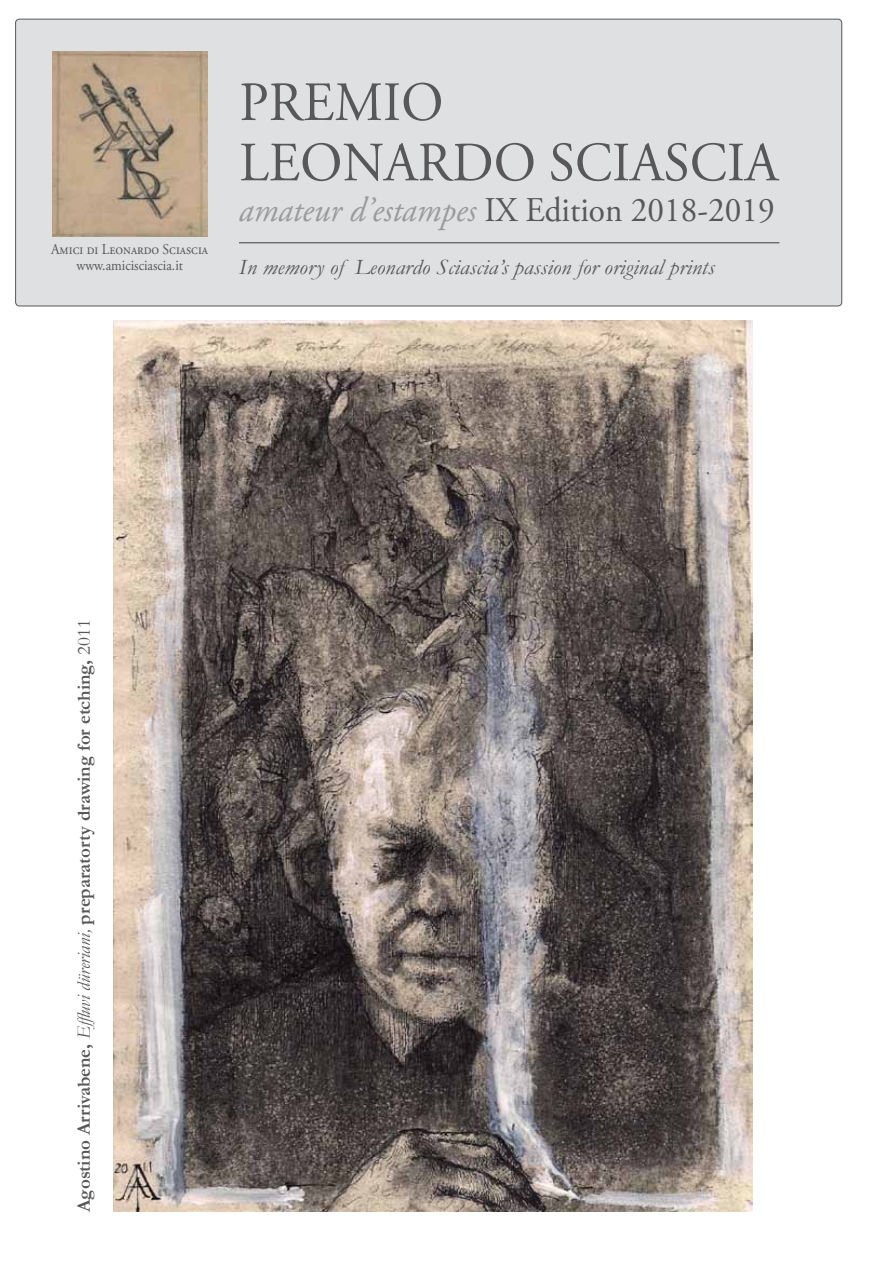
<style>
.page{position:relative;width:893px;height:1263px;background:#fff}
.page>*{position:absolute;margin:0;border:0;box-sizing:border-box;transform-origin:0 0}
.t1{font:55.2px/60.3px "Adobe Garamond Pro";letter-spacing:.14em;color:#58585a;scale:.96 1}
.t2{font:34.65px "Adobe Garamond Pro";color:#58585a;scale:.96 1}
.t3{font:italic 21.9px "Garamond";letter-spacing:.005em;color:#58585a;scale:1.07 1}
.t4{font:700 18.9px "Garamond";color:#58585a}
.t5{font:15px/16.4px "Adobe Garamond Pro";color:#58585a;text-align:center;scale:.91 1}
.s1{font-style:italic;color:#9a9a9d}
.s2{font-weight:400;font-style:italic}
.s3{font-weight:400}
</style>
<div class="page">
<div style="left:16px;top:19px;width:826px;height:287px;background:#dfe0e1;border-radius:4px"></div>
<img style="left:52px;top:51px;width:155px;height:185px">
<hr style="left:239px;top:242px;width:540px;height:1px;background:#3e3d40">
<img style="left:114px;top:321px;width:639px;height:891px">
<p class="t5" style="left:51px;top:242px;width:174px">Amici di Leonardo Sciascia www.amicisciascia.it</p>
<h1 class="t1" style="left:239px;top:74px;width:554px">Premio<br>Leonardo Scias cia</h1>
<h2 class="t2" style="left:239px;top:190px;width:560px"><span class="s1">amateur d’estampes</span> IX Edition 2018-2019</h2>
<p class="t3" style="left:239px;top:254px;width:446px">In memory of Leonardo Sciascia’s passion for original prints</p>
<p class="t4" style="left:73px;top:1212px;width:594px;rotate:-90deg">Agostino Arrivabene, <span class="s2">Effluvi düreriani,</span> preparatorty drawing for etching, <span class="s3">2011</span></p>
</div>
